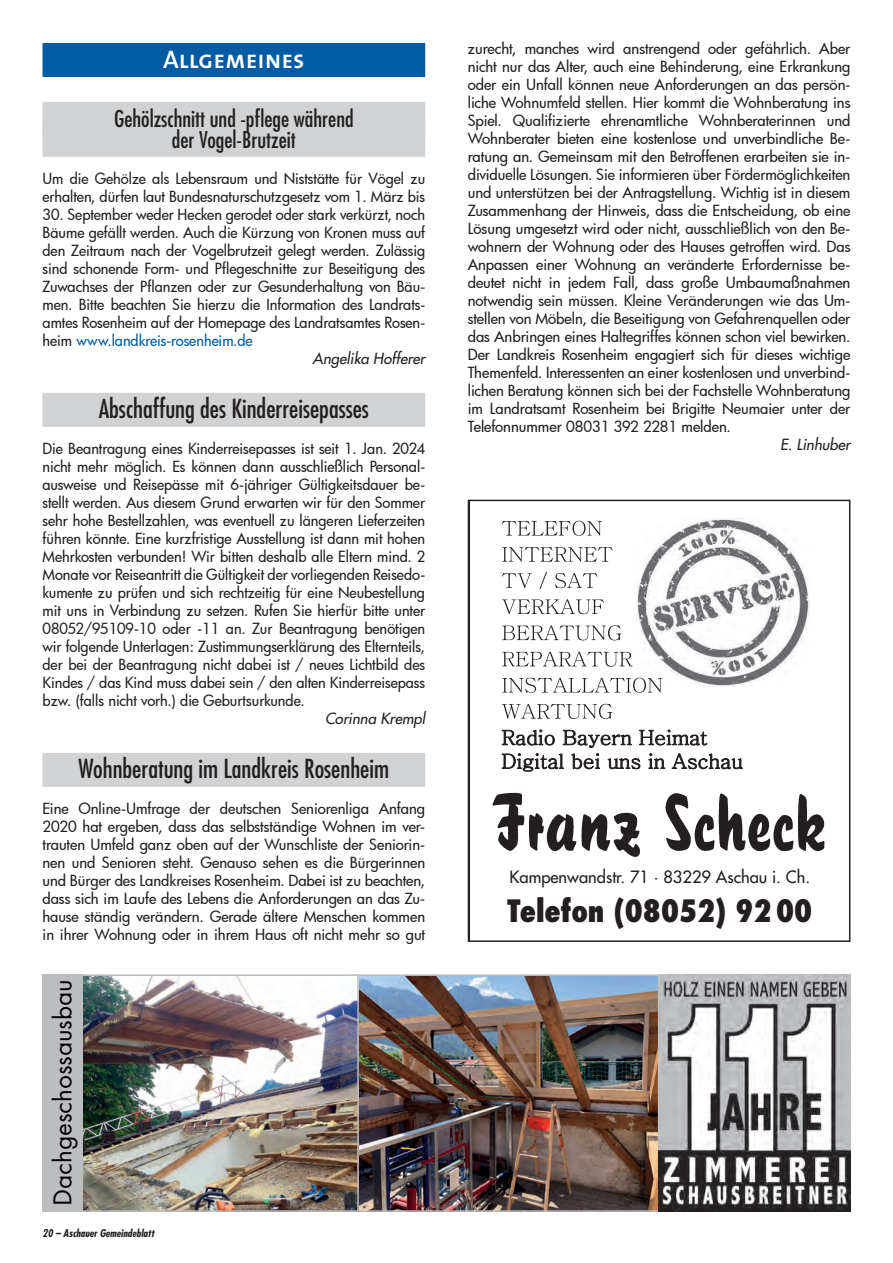
<style>
.page{position:relative;width:893px;height:1263px;background:#fff}
.page>*{position:absolute;margin:0;border:0;box-sizing:border-box;transform-origin:0 0}
.t1{font:800 condensed 30px "Futura";color:#231f20}
.t2{font:27px "Futura PT";color:#020206}
.t3{font:condensed 25.5px "Futura";color:#231f20}
.t4{font:25.5px "The Sans Semi Bold Caps";color:#fff}
.t5{font:condensed 22.5px/21px "Futura";color:#231f20;text-align:center}
.t6{font:16.5px "Futura";color:#231f20}
.t7{font:500 15px/18px "Futura";letter-spacing:-.005em;color:#231f20;text-align:justify}
.t8{font:italic 15px "Futura";color:#231f20}
.t9{font:500 15px "Futura";letter-spacing:-.005em;color:#015ca3}
.t10{font:italic 700 condensed 10.5px "Futura";color:#231f20}
.s1{color:#231f20}
</style>
<div class="page">
<img style="left:359px;top:974px;width:491px;height:238px">
<div style="left:351px;top:974px;width:308px;height:238px;border:2px solid #bbbdbe"></div>
<img style="left:83px;top:977px;width:273px;height:232px">
<div style="left:43px;top:974px;width:316px;height:238px;border:2px solid #bbbdbe"></div>
<div style="left:43px;top:974px;width:40px;height:238px;background:#bbbdbe"></div>
<svg style="left:501px;top:518px;width:309px;height:254px"></svg>
<img style="left:492px;top:792px;width:333px;height:65px">
<div style="left:468px;top:500px;width:382px;height:442px;border:2px solid #231f20"></div>
<div style="left:43px;top:43px;width:382px;height:34px;background:#015ca3"></div>
<div style="left:43px;top:102px;width:382px;height:34px;background:#d1d2d4"></div>
<div style="left:43px;top:123px;width:382px;height:34px;background:#d1d2d4"></div>
<div style="left:43px;top:393px;width:382px;height:34px;background:#d1d2d4"></div>
<div style="left:43px;top:753px;width:382px;height:34px;background:#d1d2d4"></div>
<h3 class="t4" style="left:163px;top:39px;width:143px">Allgemeines</h3>
<h3 class="t5" style="left:114px;top:108px;width:241px">Gehölzschnitt und -pflege während der Vogel-Brutzeit</h3>
<p class="t7" style="left:43px;top:169px;width:384px">Um die Gehölze als Lebensraum und Niststätte für Vögel zu erhalten, dürfen laut Bundesnaturschutzgesetz vom 1. März bis</p>
<p class="t7" style="left:43px;top:205px;width:384px">30. September weder Hecken gerodet oder stark verkürzt, noch</p>
<p class="t7" style="left:43px;top:223px;width:384px">Bäume gefällt werden. Auch die Kürzung von Kronen muss auf</p>
<p class="t7" style="left:43px;top:241px;width:384px">den Zeitraum nach der Vogelbrutzeit gelegt werden. Zulässig</p>
<p class="t7" style="left:43px;top:259px;width:384px">sind schonende Form- und Pflegeschnitte zur Beseitigung des</p>
<p class="t7" style="left:43px;top:277px;width:384px">Zuwachses der Pflanzen oder zur Gesunderhaltung von Bäu-</p>
<p class="t7" style="left:43px;top:295px;width:384px">men. Bitte beachten Sie hierzu die Information des Landrats-</p>
<p class="t7" style="left:43px;top:313px;width:384px">amtes Rosenheim auf der Homepage des Landratsamtes Rosen-</p>
<p class="t9" style="left:43px;top:331px;width:212px"><span class="s1">heim</span> www.landkreis-rosenheim.de</p>
<p class="t8" style="left:312px;top:349px;width:114px">Angelika Hofferer</p>
<h3 class="t3" style="left:99px;top:394px;width:272px">Abschaffung des Kinderreisepasses</h3>
<p class="t7" style="left:43px;top:439px;width:384px">Die Beantragung eines Kinderreisepasses ist seit 1. Jan. 2024 nicht mehr möglich. Es können dann ausschließlich Personal&shy;ausweise und Reisepässe mit 6-jähriger Gültigkeitsdauer be&shy;stellt werden. Aus diesem Grund erwarten wir für den Sommer sehr hohe Bestellzahlen, was eventuell zu längeren Lieferzeiten führen könnte. Eine kurzfristige Ausstellung ist dann mit hohen Mehrkosten verbunden! Wir bitten deshalb alle Eltern mind. 2<br>Monate vor Reiseantritt die Gültigkeit der vorliegenden Reisedo&shy;kumente zu prüfen und sich rechtzeitig für eine Neubestellung mit uns in Verbindung zu setzen. Rufen Sie hierfür bitte unter 08052/95109-10 oder -11 an. Zur Beantragung benötigen wir folgende Unterlagen: Zustimmungserklärung des Elternteils, der bei der Beantragung nicht dabei ist / neues Lichtbild des Kindes / das Kind muss dabei sein / den alten Kinderreisepass bzw. (falls nicht vorh.) die Geburtsurkunde.</p>
<p class="t8" style="left:325px;top:709px;width:102px">Corinna Krempl</p>
<h3 class="t3" style="left:79px;top:754px;width:312px">Wohnberatung im Landkreis Rosenheim</h3>
<p class="t7" style="left:43px;top:799px;width:384px">Eine Online-Umfrage der deutschen Seniorenliga Anfang 2020 hat ergeben, dass das selbstständige Wohnen im ver&shy;trauten Umfeld ganz oben auf der Wunschliste der Seniorin&shy;nen und Senioren steht. Genauso sehen es die Bürgerinnen und Bürger des Landkreises Rosenheim. Dabei ist zu beachten, dass sich im Laufe des Lebens die Anforderungen an das Zu&shy;hause ständig verändern. Gerade ältere Menschen kommen in ihrer Wohnung oder in ihrem Haus oft nicht mehr so gut</p>
<h2 class="t2" style="left:46px;top:1206px;width:229px;rotate:-90deg">Dachgeschossausbau</h2>
<p class="t10" style="left:43px;top:1227px;width:113px">20 – Aschauer Gemeindeblatt</p>
<p class="t7" style="left:468px;top:39px;width:384px">zurecht, manches wird anstrengend oder gefährlich. Aber nicht nur das Alter, auch eine Behinderung, eine Erkrankung oder ein Unfall können neue Anforderungen an das persön&shy;liche Wohnumfeld stellen. Hier kommt die Wohnberatung ins Spiel. Qualifizierte ehrenamtliche Wohnberaterinnen und Wohnberater bieten eine kostenlose und unverbindliche Be&shy;ratung an. Gemeinsam mit den Betroffenen erarbeiten sie in&shy;dividuelle Lösungen. Sie informieren über Fördermöglichkeiten und unterstützen bei der Antragstellung. Wichtig ist in diesem Zusammenhang der Hinweis, dass die Entscheidung, ob eine Lösung umgesetzt wird oder nicht, ausschließlich von den Be&shy;wohnern der Wohnung oder des Hauses getroffen wird. Das Anpassen einer Wohnung an veränderte Erfordernisse be&shy;deutet nicht in jedem Fall, dass große Umbaumaßnahmen notwendig sein müssen. Kleine Veränderungen wie das Um&shy;stellen von Möbeln, die Beseitigung von Gefahrenquellen oder das Anbringen eines Haltegriffes können schon viel bewirken.<br>Der Landkreis Rosenheim engagiert sich für dieses wichtige Themenfeld. Interessenten an einer kostenlosen und unverbind&shy;lichen Beratung können sich bei der Fachstelle Wohnberatung im Landratsamt Rosenheim bei Brigitte Neumaier unter der Telefonnummer 08031 392 2281 melden.</p>
<p class="t8" style="left:780px;top:435px;width:72px">E. Linhuber</p>
<p class="t6" style="left:510px;top:866px;width:302px">Kampenwandstr. 71 · 83229 Aschau i. Ch.</p>
<h1 class="t1" style="left:507px;top:890px;width:306px">Telefon (08052) 9200</h1>
</div>
